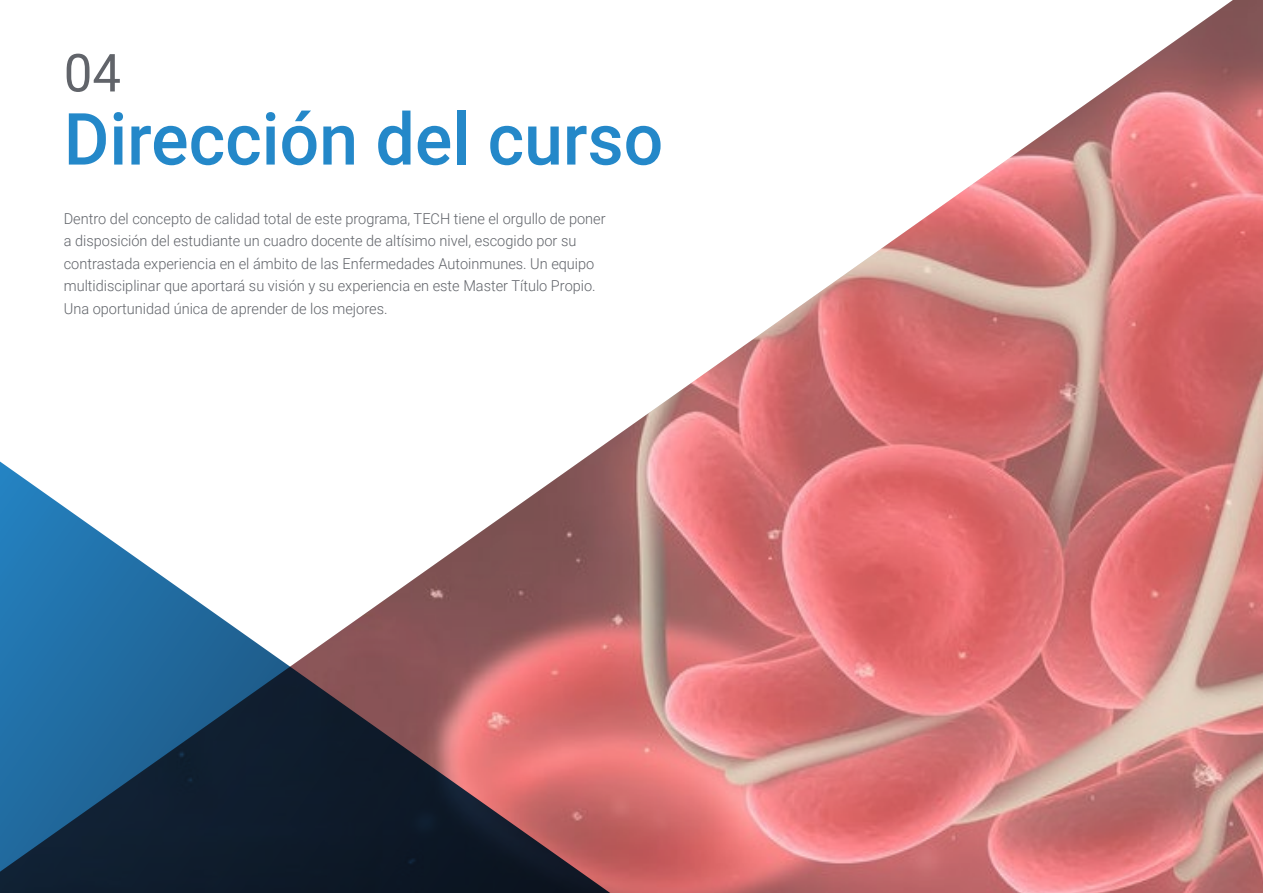
<style>
.page{position:relative;width:1263px;height:893px;background:#fff}
.page>*{position:absolute;margin:0;border:0;box-sizing:border-box;transform-origin:0 0}
.t1{font:500 72px "Roboto";color:#2488c9}
.t2{font:52.5px "Roboto";color:#61646a}
.t3{font:300 15px/22.5px "Roboto";color:#61646a}
</style>
<div class="page">
<img style="left:602px;top:0;width:661px;height:893px">
<svg style="left:0;top:446px;width:640px;height:447px"></svg>
<h2 class="t2" style="left:64px;top:36px;width:59px">04</h2>
<h1 class="t1" style="left:64px;top:89px;width:601px">Dirección del curso</h1>
<p class="t3" style="left:64px;top:207px;width:543px">Dentro del concepto de calidad total de este programa, TECH tiene el orgullo de poner a disposición del estudiante un cuadro docente de altísimo nivel, escogido por su contrastada experiencia en el ámbito de las Enfermedades Autoinmunes. Un equipo multidisciplinar que aportará su visión y su experiencia en este Master Título Propio.<br>Una oportunidad única de aprender de los mejores.</p>
</div>
